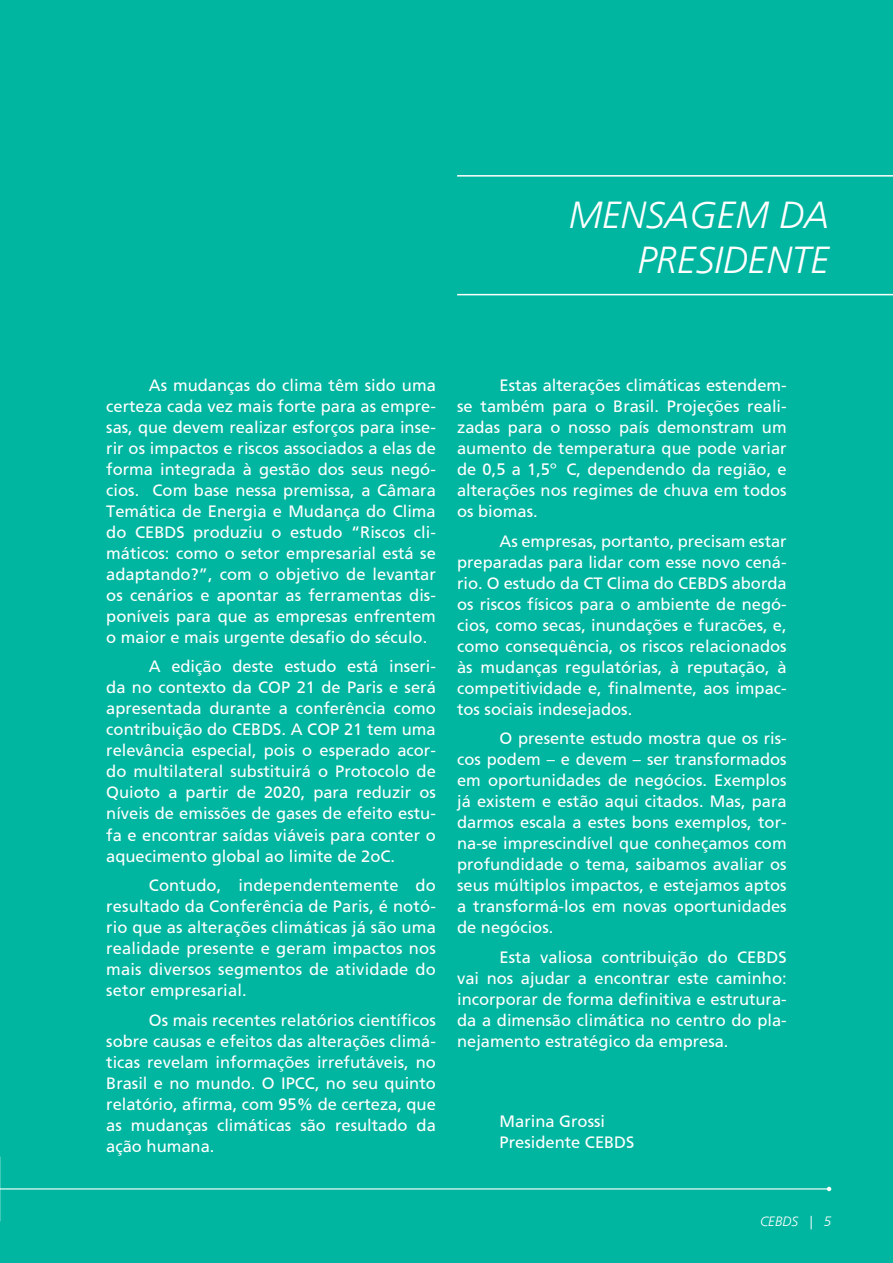
<style>
.page{position:relative;width:893px;height:1263px;background:#00b6a0}
.page>*{position:absolute;margin:0;border:0;box-sizing:border-box;transform-origin:0 0}
.t1{font:italic 300 37.5px/45px "Frutiger LT";color:#fff}
.t2{font:16.5px/21px "Frutiger FC";color:#fff;text-align:justify}
.t3{font:italic 300 13.5px "Frutiger LT";color:#fff}
</style>
<div class="page">
<hr style="left:457px;top:175px;width:436px;height:2px;background:#fff">
<hr style="left:457px;top:294px;width:436px;height:1px;background:#fff">
<hr style="left:0;top:1188px;width:829px;height:1px;background:#fff">
<svg style="left:827px;top:1187px;width:4px;height:4px"></svg>
<h1 class="t1" style="left:637px;top:193px;width:193px;text-indent:-69px">MENSAGEM DA<br>PRESIDEN</h1>
<h1 class="t1" style="left:792px;top:238px;width:39px">TE</h1>
<p class="t2" style="left:106px;top:374px;width:331px;text-indent:43px">As mudanças do clima têm sido uma certeza cada vez mais forte para as empre&shy;sas, que devem realizar esforços para inse&shy;rir os impactos e riscos associados a elas de forma integrada à gestão dos seus negó&shy;cios. Com base nessa premissa, a Câmara Temática de Energia e Mudança do Clima do CEBDS produziu o estudo “Riscos cli&shy;máticos: como o setor empresarial está se adaptando?”, com o objetivo de levantar os cenários e apontar as ferramentas dis&shy;poníveis para que as empresas enfrentem o maior e mais urgente desafio do século.</p>
<p class="t2" style="left:106px;top:656px;width:331px;text-indent:43px">A edição deste estudo está inseri&shy;da no contexto da COP 21 de Paris e será apresentada durante a conferência como contribuição do CEBDS. A COP 21 tem uma relevância especial, pois o esperado acor&shy;do multilateral substituirá o Protocolo de Quioto a partir de 2020, para reduzir os níveis de emissões de gases de efeito estu&shy;fa e encontrar saídas viáveis para conter o aquecimento global ao limite de 2oC.</p>
<p class="t2" style="left:106px;top:874px;width:331px;text-indent:43px">Contudo, independentemente do resultado da Conferência de Paris, é notó&shy;rio que as alterações climáticas já são uma realidade presente e geram impactos nos mais diversos segmentos de atividade do setor empresarial.</p>
<p class="t2" style="left:106px;top:1009px;width:331px;text-indent:43px">Os mais recentes relatórios científicos sobre causas e efeitos das alterações climá&shy;ticas revelam informações irrefutáveis, no Brasil e no mundo. O IPCC, no seu quinto relatório, afirma, com 95% de certeza, que as mudanças climáticas são resultado da ação humana.</p>
<p class="t2" style="left:457px;top:374px;width:331px;text-indent:43px">Estas alterações climáticas estendem&shy;se também para o Brasil. Projeções reali&shy;zadas para o nosso país demonstram um aumento de temperatura que pode variar de 0,5 a 1,5º C, dependendo da região, e alterações nos regimes de chuva em todos os biomas.</p>
<p class="t2" style="left:457px;top:530px;width:331px;text-indent:43px">As empresas, portanto, precisam estar preparadas para lidar com esse novo cená&shy;rio. O estudo da CT Clima do CEBDS aborda os riscos físicos para o ambiente de negó&shy;cios, como secas, inundações e furacões, e, como consequência, os riscos relacionados às mudanças regulatórias, à reputação, à competitividade e, finalmente, aos impac&shy;tos sociais indesejados.</p>
<p class="t2" style="left:457px;top:728px;width:331px;text-indent:43px">O presente estudo mostra que os ris&shy;cos podem – e devem – ser transformados em oportunidades de negócios. Exemplos já existem e estão aqui citados. Mas, para darmos escala a estes bons exemplos, tor&shy;na-se imprescindível que conheçamos com profundidade o tema, saibamos avaliar os seus múltiplos impactos, e estejamos aptos a transformá-los em novas oportunidades de negócios.</p>
<p class="t2" style="left:457px;top:946px;width:331px;text-indent:43px">Esta valiosa contribuição do CEBDS vai nos ajudar a encontrar este caminho: incorporar de forma definitiva e estrutura&shy;da a dimensão climática no centro do pla&shy;nejamento estratégico da empresa.</p>
<p class="t2" style="left:500px;top:1110px;width:136px">Marina Grossi<br>Presidente CEBDS</p>
<p class="t3" style="left:760px;top:1213px;width:73px">CEBDS | 5</p>
</div>
